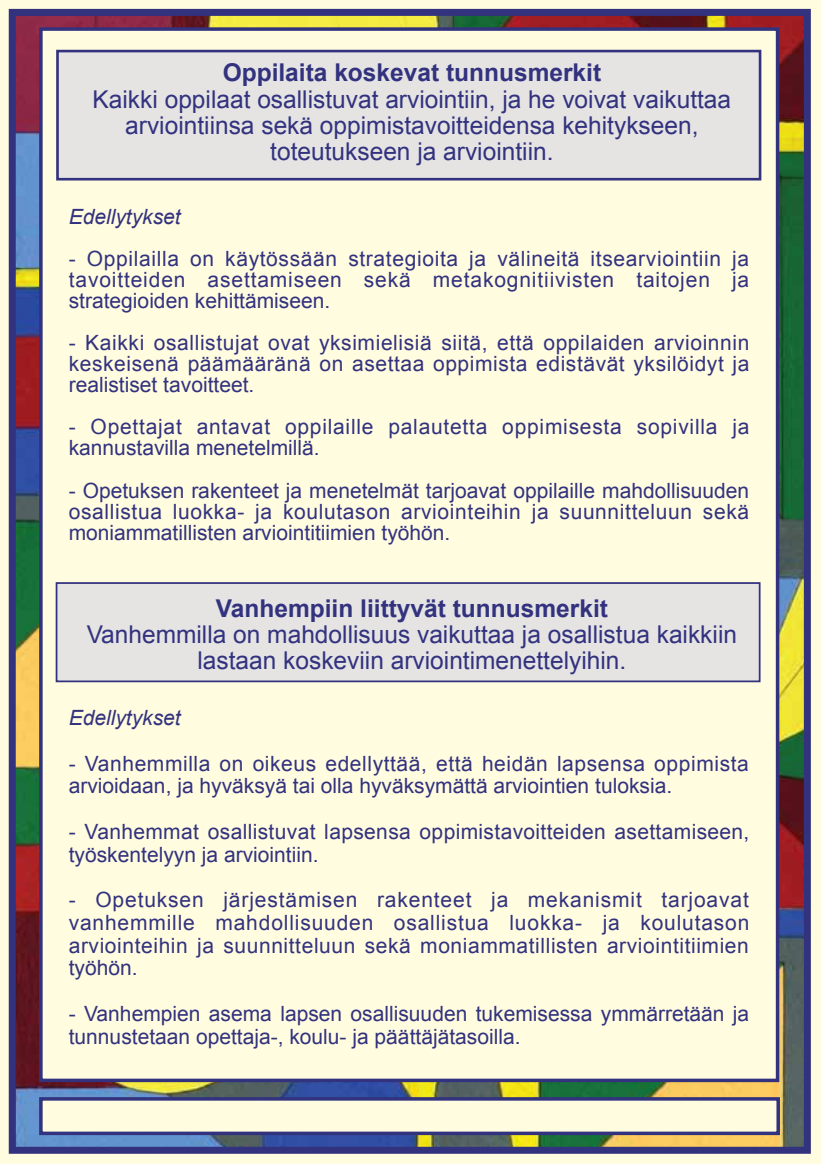
<style>
.page{position:relative;width:821px;height:1164px;background:#fff}
.page>*{position:absolute;margin:0;border:0;box-sizing:border-box;transform-origin:0 0}
.t1{font:24.5px/26.2px "Arial";color:#32327f;text-align:center}
.t2{font:700 24.5px "Arial";color:#32327f}
.t3{font:21px/21px "Arial";color:#32327f;text-align:justify}
.t4{font:21px/21px "Arial";letter-spacing:.035em;color:#32327f}
.t5{font:italic 21px "Arial";color:#32327f}
</style>
<div class="page">
<img style="left:17px;top:17px;width:786px;height:1128px">
<div style="left:0;top:0;width:821px;height:12px;background:#fffcdf"></div>
<div style="left:807px;top:0;width:14px;height:1163px;background:#fffcdf"></div>
<div style="left:0;top:1150px;width:821px;height:13px;background:#fffcdf"></div>
<div style="left:0;top:0;width:12px;height:1163px;background:#fffcdf"></div>
<div style="left:9px;top:9px;width:802px;height:1144px;border:7px solid #32327f"></div>
<div style="left:39px;top:27px;width:740px;height:1054px;background:#fffcdf;border:4px solid #32327f"></div>
<div style="left:56px;top:50px;width:705px;height:130px;background:#e5e4e3;border:3px solid #32327f"></div>
<div style="left:56px;top:582px;width:705px;height:100px;background:#e5e4e3;border:2px solid #32327f"></div>
<div style="left:39px;top:1096px;width:741px;height:38px;background:#fffcdf;border:4px solid #32327f"></div>
<p class="t2" style="left:223px;top:57px;width:380px">Oppilaita koskevat tunnusmerkit</p>
<p class="t1" style="left:93px;top:86px;width:640px">Kaikki oppilaat osallistuvat arviointiin, ja he voivat vaikuttaa arviointiinsa sekä oppimistavoitteidensa kehitykseen, toteutukseen ja arviointiin.</p>
<p class="t5" style="left:69px;top:203px;width:114px">Edellytykset</p>
<p class="t3" style="left:69px;top:249px;width:682px">- Oppilailla on käytössään strategioita ja välineitä itsearviointiin ja tavoitteiden asettamiseen sekä metakognitiivisten taitojen ja strategioiden kehittämiseen.</p>
<p class="t3" style="left:69px;top:333px;width:682px">- Kaikki osallistujat ovat yksimielisiä siitä, että oppilaiden arvioinnin keskeisenä päämääränä on asettaa oppimista edistävät yksilöidyt ja realistiset tavoitteet.</p>
<p class="t4" style="left:69px;top:417px;width:682px">- Opettajat antavat oppilaille palautetta oppimisesta sopivilla ja kannustavilla menetelmillä.</p>
<p class="t3" style="left:69px;top:480px;width:682px">- Opetuksen rakenteet ja menetelmät tarjoavat oppilaille mahdollisuuden osallistua luokka- ja koulutason arviointeihin ja suunnitteluun sekä moniammatillisten arviointitiimien työhön.</p>
<p class="t2" style="left:216px;top:591px;width:394px">Vanhempiin liittyvät tunnusmerkit</p>
<p class="t1" style="left:87px;top:621px;width:652px">Vanhemmilla on mahdollisuus vaikuttaa ja osallistua kaikkiin lastaan koskeviin arviointimenettelyihin.</p>
<p class="t5" style="left:69px;top:704px;width:114px">Edellytykset</p>
<p class="t3" style="left:69px;top:752px;width:682px;line-height:22.8px">- Vanhemmilla on oikeus edellyttää, että heidän lapsensa oppimista arvioidaan, ja hyväksyä tai olla hyväksymättä arviointien tuloksia.</p>
<p class="t3" style="left:69px;top:820px;width:682px;line-height:22.8px">- Vanhemmat osallistuvat lapsensa oppimistavoitteiden asettamiseen, työskentelyyn ja arviointiin.</p>
<p class="t3" style="left:69px;top:888px;width:682px;line-height:22.8px">- Opetuksen järjestämisen rakenteet ja mekanismit tarjoavat vanhemmille mahdollisuuden osallistua luokka- ja koulutason arviointeihin ja suunnitteluun sekä moniammatillisten arviointitiimien työhön.</p>
<p class="t3" style="left:69px;top:1002px;width:682px;line-height:22.8px">- Vanhempien asema lapsen osallisuuden tukemisessa ymmärretään ja tunnustetaan opettaja-, koulu- ja päättäjätasoilla.</p>
</div>
